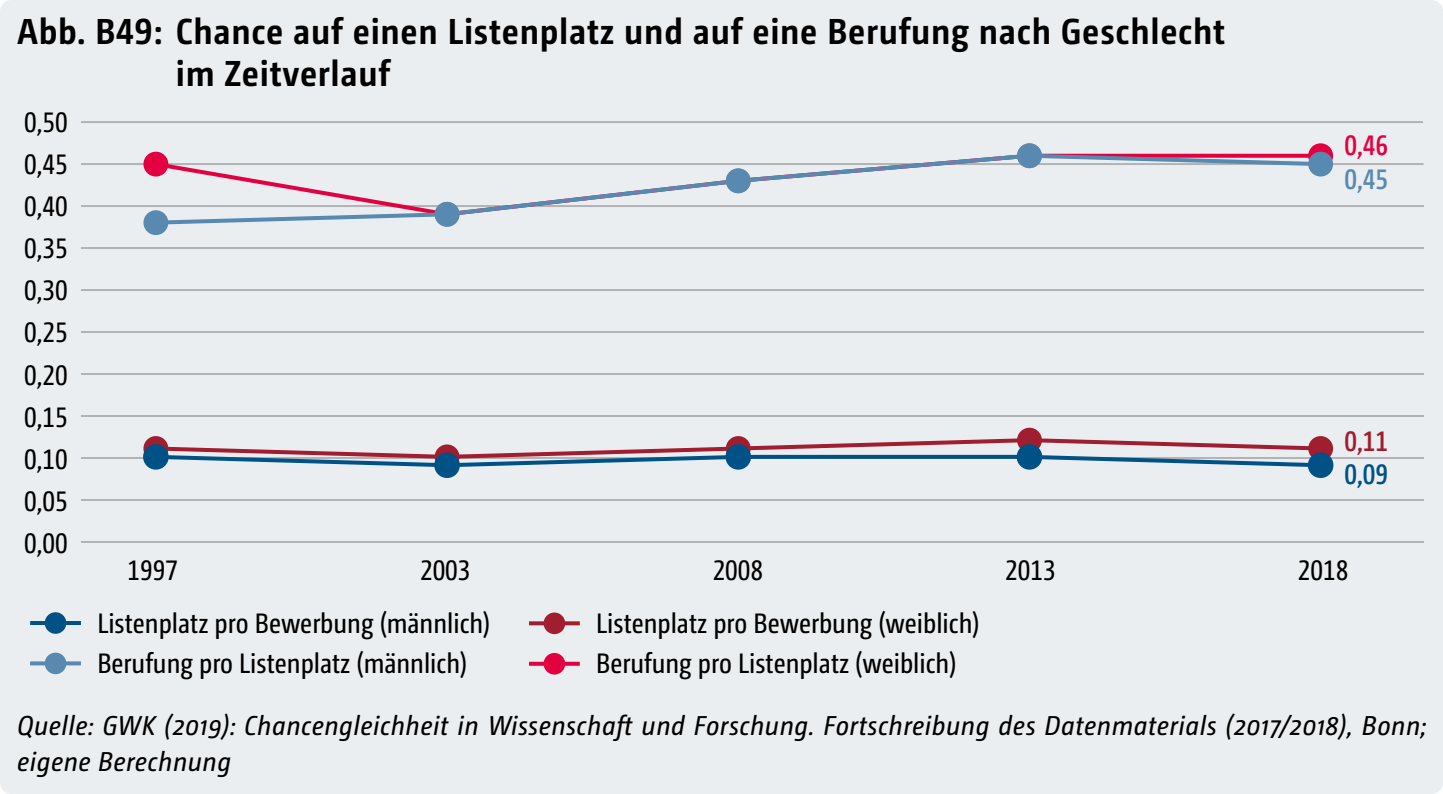
<style>
.page{position:relative;width:1443px;height:794px;background:#fff}
.page>*{position:absolute;margin:0;border:0;box-sizing:border-box;transform-origin:0 0}
.t1{font:700 36px/42px "Camingo Dos Pro S Cd";letter-spacing:.02em;color:#000}
.t2{font:28px/42px "Camingo Dos Pro Cd";color:#000}
.t3{font:600 28px "Camingo Dos Pro Cd";color:#e20040}
.t4{font:600 28px "Camingo Dos Pro Cd";color:#5889b1}
.t5{font:600 28px "Camingo Dos Pro Cd";color:#a11d30}
.t6{font:600 28px "Camingo Dos Pro Cd";color:#005286}
.t7{font:italic 27.2px/36px "Camingo Dos Pro S Cd";letter-spacing:.02em;color:#000}
</style>
<div class="page">
<div style="left:0;top:0;width:1442px;height:794px;background:#ebeef0;border-radius:11px"></div>
<hr style="left:81px;top:541px;width:1342px;height:2px;background:#b1b3b4">
<hr style="left:81px;top:499px;width:1342px;height:2px;background:#b1b3b4">
<hr style="left:81px;top:457px;width:1342px;height:2px;background:#b1b3b4">
<hr style="left:81px;top:415px;width:1342px;height:2px;background:#b1b3b4">
<hr style="left:81px;top:373px;width:1342px;height:2px;background:#b1b3b4">
<hr style="left:81px;top:331px;width:1342px;height:2px;background:#b1b3b4">
<hr style="left:81px;top:289px;width:1342px;height:2px;background:#b1b3b4">
<hr style="left:81px;top:247px;width:1342px;height:2px;background:#b1b3b4">
<hr style="left:81px;top:205px;width:1342px;height:2px;background:#b1b3b4">
<hr style="left:81px;top:163px;width:1342px;height:2px;background:#b1b3b4">
<hr style="left:81px;top:121px;width:1341px;height:2px;background:#b1b3b4">
<hr style="left:30px;top:621px;width:51px;height:4px;background:#005286">
<svg style="left:30px;top:661px;width:51px;height:4px"></svg>
<svg style="left:529px;top:621px;width:51px;height:4px"></svg>
<svg style="left:529px;top:662px;width:51px;height:4px"></svg>
<svg style="left:151px;top:151px;width:1173px;height:76px"></svg>
<svg style="left:159px;top:436px;width:1165px;height:33px"></svg>
<div style="left:145px;top:153px;width:22px;height:22px;background:#e20040;border-radius:50%"></div>
<div style="left:143px;top:152px;width:25px;height:24px;border:3px solid #e20040;border-radius:50%"></div>
<svg style="left:1309px;top:145px;width:22px;height:21px"></svg>
<div style="left:1308px;top:143px;width:24px;height:25px;border:3px solid #e20040;border-radius:50%"></div>
<div style="left:145px;top:438px;width:22px;height:21px;background:#a11d30;border-radius:50%"></div>
<div style="left:143px;top:436px;width:25px;height:25px;border:3px solid #a11d30;border-radius:50%"></div>
<div style="left:436px;top:446px;width:22px;height:21px;background:#a11d30;border-radius:50%"></div>
<div style="left:434px;top:444px;width:25px;height:25px;border:3px solid #a11d30;border-radius:50%"></div>
<div style="left:727px;top:438px;width:22px;height:21px;background:#a11d30;border-radius:50%"></div>
<div style="left:725px;top:436px;width:25px;height:25px;border:3px solid #a11d30;border-radius:50%"></div>
<div style="left:1018px;top:429px;width:22px;height:22px;background:#a11d30;border-radius:50%"></div>
<div style="left:1017px;top:428px;width:24px;height:24px;border:3px solid #a11d30;border-radius:50%"></div>
<div style="left:1309px;top:438px;width:22px;height:21px;background:#a11d30;border-radius:50%"></div>
<div style="left:1308px;top:436px;width:24px;height:25px;border:3px solid #a11d30;border-radius:50%"></div>
<div style="left:145px;top:212px;width:22px;height:21px;background:#5889b1;border-radius:50%"></div>
<div style="left:143px;top:210px;width:25px;height:25px;border:3px solid #5889b1;border-radius:50%"></div>
<div style="left:436px;top:203px;width:22px;height:22px;background:#5889b1;border-radius:50%"></div>
<div style="left:434px;top:202px;width:25px;height:25px;border:3px solid #5889b1;border-radius:50%"></div>
<div style="left:727px;top:170px;width:22px;height:22px;background:#5889b1;border-radius:50%"></div>
<div style="left:725px;top:168px;width:25px;height:25px;border:3px solid #5889b1;border-radius:50%"></div>
<div style="left:1018px;top:145px;width:22px;height:21px;background:#5889b1;border-radius:50%"></div>
<div style="left:1017px;top:143px;width:24px;height:25px;border:3px solid #5889b1;border-radius:50%"></div>
<div style="left:1309px;top:153px;width:22px;height:22px;background:#5889b1;border-radius:50%"></div>
<div style="left:1308px;top:152px;width:24px;height:24px;border:3px solid #5889b1;border-radius:50%"></div>
<div style="left:145px;top:446px;width:22px;height:21px;background:#005286;border-radius:50%"></div>
<div style="left:143px;top:444px;width:26px;height:25px;border:4px solid #005286;border-radius:50%"></div>
<div style="left:436px;top:454px;width:22px;height:22px;background:#005286;border-radius:50%"></div>
<div style="left:434px;top:452px;width:26px;height:26px;border:4px solid #005286;border-radius:50%"></div>
<div style="left:727px;top:446px;width:22px;height:21px;background:#005286;border-radius:50%"></div>
<div style="left:725px;top:444px;width:26px;height:25px;border:4px solid #005286;border-radius:50%"></div>
<div style="left:1018px;top:446px;width:22px;height:21px;background:#005286;border-radius:50%"></div>
<div style="left:1016px;top:444px;width:26px;height:25px;border:4px solid #005286;border-radius:50%"></div>
<div style="left:1309px;top:454px;width:22px;height:22px;background:#005286;border-radius:50%"></div>
<div style="left:1307px;top:452px;width:26px;height:26px;border:4px solid #005286;border-radius:50%"></div>
<div style="left:543px;top:612px;width:22px;height:22px;background:#a11d30;border-radius:50%"></div>
<div style="left:543px;top:653px;width:22px;height:21px;background:#e20040;border-radius:50%"></div>
<div style="left:45px;top:652px;width:21px;height:22px;background:#5889b1;border-radius:50%"></div>
<div style="left:45px;top:612px;width:21px;height:22px;background:#005286;border-radius:50%"></div>
<p class="t1" style="left:176px;top:10px;width:1050px;text-indent:-159px">Abb. B49: Chance auf einen Listenplatz und auf eine Berufung nach Geschlecht im Zeitverlauf</p>
<p class="t2" style="left:24px;top:101px;width:45px;text-align:justify">0,50<br>0,45<br>0,40<br>0,35<br>0,30<br>0,25<br>0,20<br>0,15<br>0,10<br>0,05<br>0,00</p>
<p class="t3" style="left:1344px;top:129px;width:45px">0,46</p>
<p class="t4" style="left:1344px;top:162px;width:45px">0,45</p>
<p class="t5" style="left:1344px;top:424px;width:45px">0,11</p>
<p class="t6" style="left:1344px;top:457px;width:45px">0,09</p>
<p class="t2" style="left:127px;top:549px;width:52px">1997</p>
<p class="t2" style="left:420px;top:549px;width:52px">2003</p>
<p class="t2" style="left:712px;top:549px;width:52px">2008</p>
<p class="t2" style="left:1005px;top:549px;width:52px">2013</p>
<p class="t2" style="left:1297px;top:549px;width:52px">2018</p>
<p class="t2" style="left:97px;top:603px;width:394px;line-height:40px">Listenplatz pro Bewerbung (männlich)<br>Berufung pro Listenplatz (männlich)</p>
<p class="t2" style="left:596px;top:603px;width:385px;line-height:40px">Listenplatz pro Bewerbung (weiblich)<br>Berufung pro Listenplatz (weiblich)</p>
<p class="t7" style="left:17px;top:707px;width:1410px">Quelle: GWK (2019): Chancengleichheit in Wissenschaft und Forschung. Fortschreibung des Datenmaterials (2017/2018), Bonn; eigene Berechnung</p>
</div>
